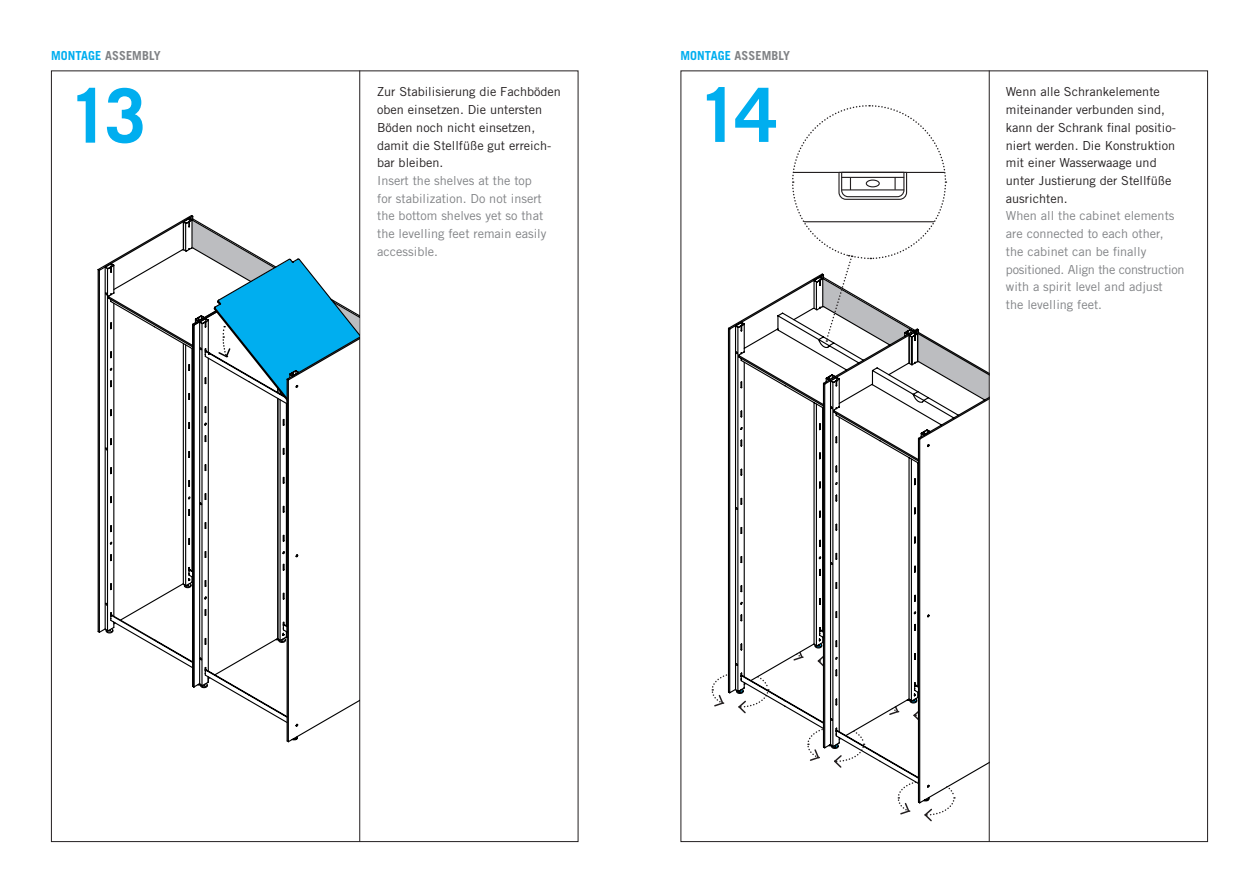
<style>
.page{position:relative;width:1259px;height:893px;background:#fff}
.page>*{position:absolute;margin:0;border:0;box-sizing:border-box;transform-origin:0 0}
.t1{font:700 75px "Trade Gothic LT Std";color:#00aeef}
.t2{font:12.45px/17.7px "Trade Gothic LT Std";color:#231f20}
.t3{font:12.45px/17.7px "Trade Gothic LT Std";color:#808285}
.t4{font:700 12.45px "Trade Gothic LT Std";letter-spacing:.005em;color:#808285}
.s1{color:#00aeef}
</style>
<div class="page">
<hr style="left:359px;top:70px;width:1px;height:772px;background:#231f20">
<svg style="left:900px;top:804px;width:53px;height:18px"></svg>
<svg style="left:727px;top:291px;width:262px;height:513px"></svg>
<svg style="left:711px;top:671px;width:58px;height:44px"></svg>
<svg style="left:790px;top:625px;width:59px;height:50px"></svg>
<svg style="left:740px;top:644px;width:2px;height:6px"></svg>
<svg style="left:740px;top:469px;width:2px;height:6px"></svg>
<svg style="left:740px;top:440px;width:2px;height:6px"></svg>
<svg style="left:740px;top:411px;width:2px;height:6px"></svg>
<svg style="left:738px;top:353px;width:4px;height:4px"></svg>
<svg style="left:735px;top:323px;width:9px;height:4px"></svg>
<svg style="left:833px;top:408px;width:3px;height:4px"></svg>
<hr style="left:737px;top:327px;width:1px;height:364px;background:#000">
<svg style="left:885px;top:680px;width:59px;height:43px"></svg>
<hr style="left:816px;top:404px;width:1px;height:242px;background:#000">
<svg style="left:806px;top:726px;width:59px;height:43px"></svg>
<hr style="left:832px;top:382px;width:1px;height:364px;background:#000">
<hr style="left:911px;top:459px;width:1px;height:242px;background:#000">
<svg style="left:921px;top:430px;width:9px;height:6px"></svg>
<svg style="left:791px;top:104px;width:198px;height:295px"></svg>
<svg style="left:98px;top:216px;width:96px;height:417px"></svg>
<svg style="left:104px;top:221px;width:87px;height:447px"></svg>
<hr style="left:107px;top:269px;width:1px;height:362px;background:#000">
<svg style="left:105px;top:264px;width:9px;height:4px"></svg>
<hr style="left:185px;top:345px;width:1px;height:240px;background:#000">
<svg style="left:191px;top:399px;width:5px;height:289px"></svg>
<svg style="left:196px;top:684px;width:162px;height:59px"></svg>
<svg style="left:198px;top:399px;width:161px;height:303px"></svg>
<hr style="left:201px;top:324px;width:1px;height:361px;background:#000">
<hr style="left:277px;top:398px;width:1px;height:241px;background:#000">
<hr style="left:279px;top:400px;width:2px;height:240px;background:#000">
<svg style="left:183px;top:219px;width:176px;height:180px"></svg>
<hr style="left:989px;top:70px;width:1px;height:772px;background:#231f20">
<p class="t4" style="left:51px;top:48px;width:111px"><span class="s1">MONTAGE</span> ASSEMBLY</p>
<h1 class="t1" style="left:68px;top:70px;width:80px">13</h1>
<p class="t2" style="left:377px;top:83px;width:185px">Zur Stabilisierung die Fachböden oben einsetzen. Die untersten<br>Böden noch nicht einsetzen, damit die Stellfüße gut erreich&shy;bar bleiben.</p>
<p class="t3" style="left:377px;top:172px;width:171px">Insert the shelves at the top for stabilization. Do not insert the bottom shelves yet so that the levelling feet remain easily accessible.</p>
<p class="t4" style="left:680px;top:48px;width:111px"><span class="s1">MONTAGE</span> ASSEMBLY</p>
<h1 class="t1" style="left:697px;top:69px;width:81px">14</h1>
<p class="t2" style="left:1006px;top:83px;width:172px">Wenn alle Schrankelemente miteinander verbunden sind, kann der Schrank final positio&shy;niert werden. Die Konstruktion mit einer Wasserwaage und unter Justierung der Stellfüße ausrichten.</p>
<p class="t3" style="left:1006px;top:207px;width:180px">When all the cabinet elements are connected to each other,<br>the cabinet can be finally positioned. Align the construction with a spirit level and adjust<br>the levelling feet.</p>
</div>
